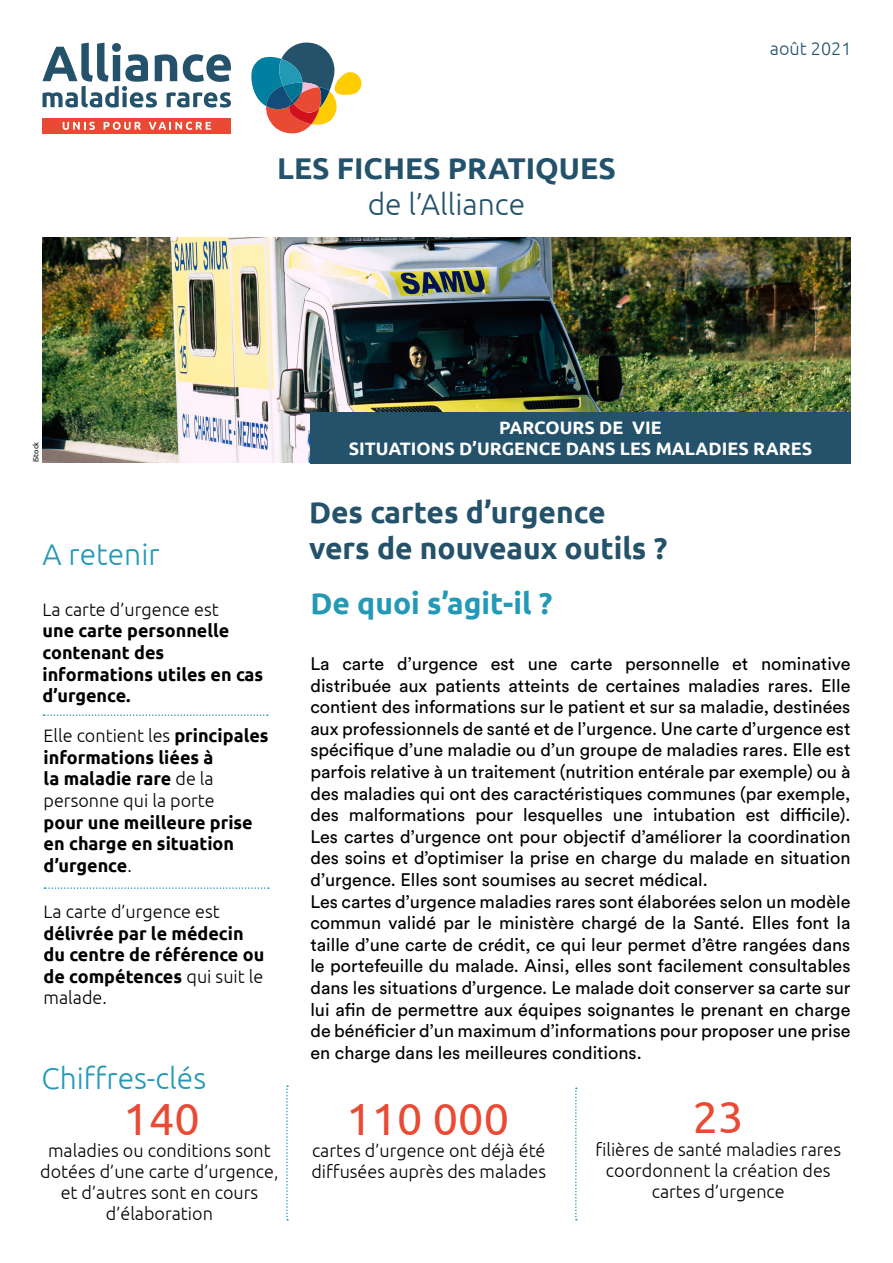
<style>
.page{position:relative;width:893px;height:1263px;background:#fff}
.page>*{position:absolute;margin:0;border:0;box-sizing:border-box;transform-origin:0 0}
.t1{font:45px "Ubuntu";color:#e94a34}
.t2{font:700 30px/36px "Ubuntu";color:#23526a}
.t3{font:300 30px "Ubuntu";color:#2499b6}
.t4{font:700 30px "Ubuntu";color:#2499b6}
.t5{font:300 30px "Ubuntu";color:#23526a}
.t6{font:18px/21.6px "Circular Std";color:#000}
.t7{font:700 18px/21.6px "Ubuntu";color:#000}
.t8{font:300 18px/21px "Ubuntu";color:#000;text-align:center}
.t9{font:700 18px/21.6px "Ubuntu";color:#fff;text-align:center}
.t10{font:300 18px "Ubuntu";color:#23526a}
.t11{font:7.5px "Ubuntu";color:#000}
.s1{font-weight:300}
</style>
<div class="page">
<img style="left:43px;top:238px;width:807px;height:225px">
<svg style="left:575px;top:1087px;width:2px;height:133px"></svg>
<div style="left:310px;top:412px;width:540px;height:51px;background:#23526a"></div>
<svg style="left:44px;top:887px;width:225px;height:2px"></svg>
<svg style="left:43px;top:43px;width:188px;height:65px"></svg>
<svg style="left:251px;top:43px;width:110px;height:90px"></svg>
<div style="left:43px;top:118px;width:188px;height:15px;background:#e94a34"></div>
<svg style="left:63px;top:122px;width:32px;height:8px"></svg>
<svg style="left:104px;top:122px;width:37px;height:8px"></svg>
<svg style="left:149px;top:122px;width:62px;height:8px"></svg>
<svg style="left:43px;top:714px;width:225px;height:2px"></svg>
<svg style="left:286px;top:1085px;width:2px;height:135px"></svg>
<p class="t11" style="left:31px;top:462px;width:22px;rotate:-90deg">iStock</p>
<h2 class="t3" style="left:43px;top:536px;width:119px">A retenir</h2>
<h2 class="t2" style="left:277px;top:149px;width:340px">LES FICHES PRATIQUES</h2>
<h2 class="t5" style="left:368px;top:186px;width:159px">de l’Alliance</h2>
<p class="t10" style="left:770px;top:38px;width:83px">août 2021</p>
<p class="t9" style="left:349px;top:416px;width:465px">PARCOURS DE VIE<br>SITUATIONS D’URGENCE DANS LES MALADIES RARES</p>
<h2 class="t2" style="left:309px;top:494px;width:360px">Des cartes d’urgence vers de nouveaux outils ?</h2>
<p class="t8" style="left:43px;top:598px;width:178px">La carte d’urgence est</p>
<h2 class="t4" style="left:310px;top:585px;width:243px">De quoi s’agit-il ?</h2>
<p class="t7" style="left:43px;top:620px;width:222px">une carte personnelle contenant des informations utiles en cas d’urgence.</p>
<p class="t6" style="left:310px;top:653px;width:542px">La carte d’urgence est une carte personnelle et nominative distribuée aux patients atteints de certaines maladies rares. Elle contient des informations sur le patient et sur sa maladie, destinées aux professionnels de santé et de l’urgence. Une carte d’urgence est spécifique d’une maladie ou d’un groupe de maladies rares. Elle est parfois relative à un traitement (nutrition entérale par exemple) ou à des maladies qui ont des caractéristiques communes (par exemple, des malformations pour lesquelles une intubation est difficile).<br>Les cartes d’urgence ont pour objectif d’améliorer la coordination des soins et d’optimiser la prise en charge du malade en situation d’urgence. Elles sont soumises au secret médical.<br>Les cartes d’urgence maladies rares sont élaborées selon un modèle commun validé par le ministère chargé de la Santé. Elles font la taille d’une carte de crédit, ce qui leur permet d’être rangées dans le portefeuille du malade. Ainsi, elles sont facilement consultables dans les situations d’urgence. Le malade doit conserver sa carte sur lui afin de permettre aux équipes soignantes le prenant en charge de bénéficier d’un maximum d’informations pour proposer une prise en charge dans les meilleures conditions.</p>
<p class="t7" style="left:44px;top:725px;width:227px"><span class="s1">Elle contient les</span> principales informations liées à<br>la maladie rare <span class="s1">de la personne qui la porte</span></p>
<p class="t7" style="left:44px;top:811px;width:211px">pour une meilleure prise en charge en situation d’urgence<span class="s1">.</span></p>
<p class="t8" style="left:44px;top:901px;width:178px">La carte d’urgence est</p>
<p class="t7" style="left:44px;top:922px;width:222px">délivrée par le médecin du centre de référence ou de compétences <span class="s1">qui suit le malade.</span></p>
<h2 class="t3" style="left:41px;top:1060px;width:166px">Chiffres-clés</h2>
<h1 class="t1" style="left:124px;top:1092px;width:78px">140</h1>
<p class="t8" style="left:40px;top:1140px;width:240px">maladies ou conditions sont dotées d’une carte d’urgence, et d’autres sont en cours d’élaboration</p>
<h1 class="t1" style="left:346px;top:1092px;width:164px">110 000</h1>
<h1 class="t1" style="left:693px;top:1089px;width:52px">23</h1>
<p class="t8" style="left:595px;top:1138px;width:247px">filières de santé maladies rares coordonnent la création des cartes d’urgence</p>
<p class="t8" style="left:311px;top:1140px;width:236px;text-align:left">cartes d’urgence ont déjà été diffusées auprès des malades</p>
</div>
